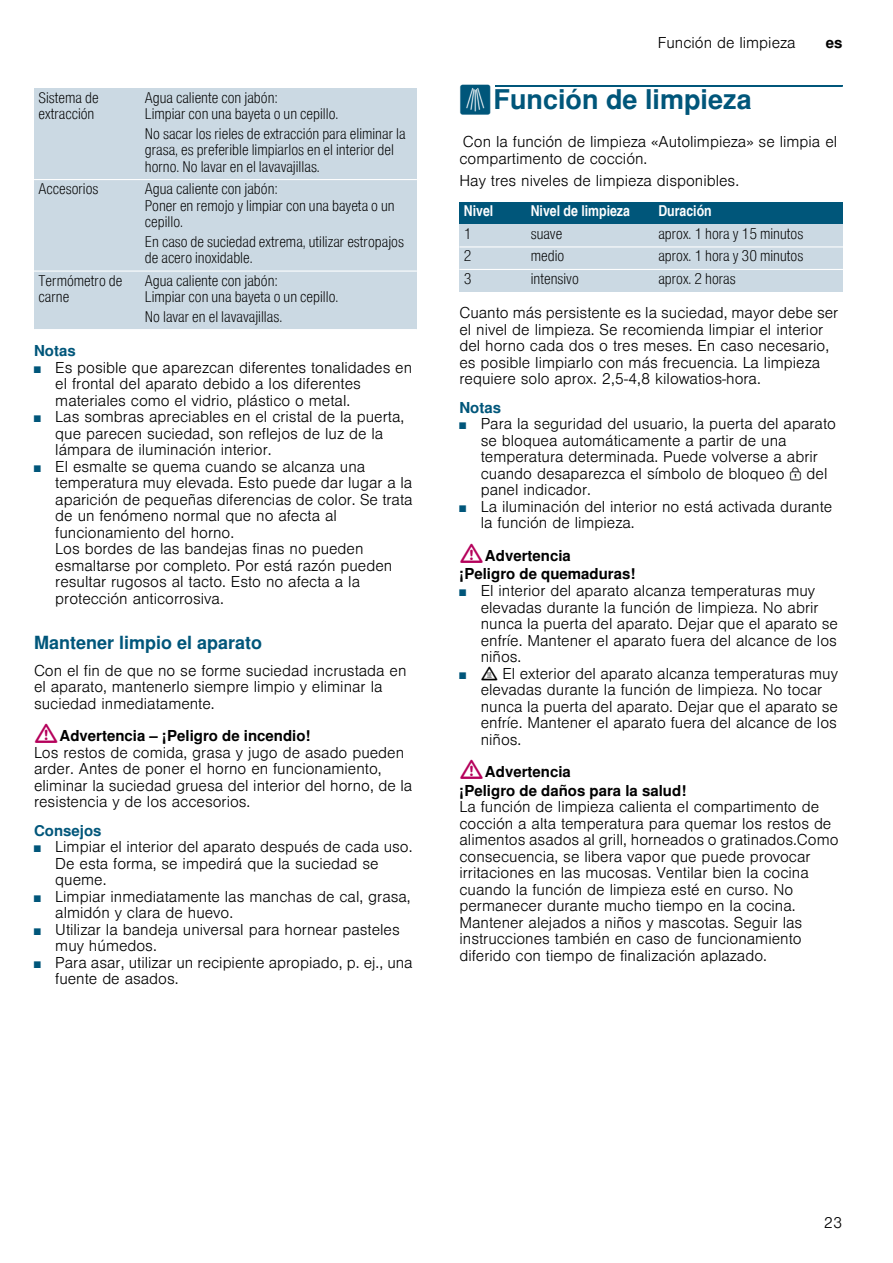
<style>
.page{position:relative;width:893px;height:1263px;background:#fff}
.page>*{position:absolute;margin:0;border:0;box-sizing:border-box;transform-origin:0 0}
.t1{font:700 27px "Nimbus San L";color:#00567a}
.t2{font:700 18px "Nimbus San L";color:#00567a}
.t3{font:300 15px/16.5px "Nimbus San L";color:#000}
.t4{font:15px/16.5px "Nimbus San L Lig Con";color:#000}
.t5{font:700 15px/18.5px "Nimbus San L";color:#000}
.t6{font:15px "Nimbus San L Bol Con";color:#fff}
.t7{font:700 15px "Nimbus San L";color:#00567a}
.s1{font-size:9px;color:#00567a}
.s2{font-family:"BSH Symb All";font-weight:400;font-size:21px;color:#b5015b}
.s3{font-weight:700}
.s4{font-family:"BSH Symb PG2";font-weight:400}
.s5{font-family:"BSH Symb PH3";font-weight:400}
.s6{font-family:"BSH Symb All";font-weight:400}
</style>
<div class="page">
<div style="left:495px;top:85px;width:347px;height:2px;border:1px solid #00567a"></div>
<div style="left:34px;top:88px;width:106px;height:92px;background:#cbd9e3"></div>
<div style="left:140px;top:88px;width:277px;height:92px;background:#cbd9e3"></div>
<div style="left:34px;top:180px;width:106px;height:91px;background:#cbd9e3"></div>
<div style="left:140px;top:180px;width:277px;height:91px;background:#cbd9e3"></div>
<div style="left:34px;top:271px;width:106px;height:59px;background:#cbd9e3"></div>
<div style="left:140px;top:271px;width:277px;height:59px;background:#cbd9e3"></div>
<hr style="left:34px;top:179px;width:383px;height:1px;background:#fff">
<hr style="left:34px;top:270px;width:383px;height:2px;background:#fff">
<hr style="left:34px;top:329px;width:383px;height:1px;background:#fff">
<div style="left:459px;top:202px;width:67px;height:22px;background:#00567a"></div>
<div style="left:526px;top:202px;width:128px;height:22px;background:#00567a"></div>
<div style="left:654px;top:202px;width:189px;height:22px;background:#00567a"></div>
<div style="left:459px;top:224px;width:67px;height:23px;background:#cbd9e3"></div>
<div style="left:526px;top:224px;width:128px;height:23px;background:#cbd9e3"></div>
<div style="left:654px;top:224px;width:189px;height:23px;background:#cbd9e3"></div>
<div style="left:459px;top:247px;width:67px;height:22px;background:#cbd9e3"></div>
<div style="left:526px;top:247px;width:128px;height:22px;background:#cbd9e3"></div>
<div style="left:654px;top:247px;width:189px;height:22px;background:#cbd9e3"></div>
<div style="left:459px;top:269px;width:67px;height:23px;background:#cbd9e3"></div>
<div style="left:526px;top:269px;width:128px;height:23px;background:#cbd9e3"></div>
<div style="left:654px;top:269px;width:189px;height:23px;background:#cbd9e3"></div>
<hr style="left:459px;top:246px;width:384px;height:1px;background:#fff">
<hr style="left:459px;top:269px;width:384px;height:1px;background:#fff">
<p class="t4" style="left:39px;top:88px;width:62px">Sistema de extracción</p>
<p class="t4" style="left:145px;top:88px;width:195px">Agua caliente con jabón:<br>Limpiar con una bayeta o un cepillo.</p>
<p class="t4" style="left:145px;top:124px;width:262px">No sacar los rieles de extracción para eliminar la grasa, es preferible limpiarlos en el interior del horno. No lavar en el lavavajillas.</p>
<p class="t4" style="left:39px;top:180px;width:61px">Accesorios</p>
<p class="t4" style="left:145px;top:180px;width:251px">Agua caliente con jabón:<br>Poner en remojo y limpiar con una bayeta o un cepillo.</p>
<p class="t4" style="left:145px;top:232px;width:260px">En caso de suciedad extrema, utilizar estropajos de acero inoxidable.</p>
<p class="t4" style="left:39px;top:271px;width:85px">Termómetro de carne</p>
<p class="t4" style="left:145px;top:271px;width:195px">Agua caliente con jabón:<br>Limpiar con una bayeta o un cepillo.</p>
<p class="t4" style="left:145px;top:307px;width:139px">No lavar en el lavavajillas.</p>
<p class="t7" style="left:34px;top:341px;width:43px">Notas</p>
<p class="t3" style="left:55px;top:358px;width:358px;text-indent:-21px"><span class="s1">■</span> Es posible que aparezcan diferentes tonalidades en el frontal del aparato debido a los diferentes materiales como el vidrio, plástico o metal.</p>
<p class="t3" style="left:55px;top:407px;width:350px;text-indent:-21px"><span class="s1">■</span> Las sombras apreciables en el cristal de la puerta, que parecen suciedad, son reflejos de luz de la lámpara de iluminación interior.</p>
<p class="t3" style="left:55px;top:457px;width:359px;text-indent:-21px"><span class="s1">■</span> El esmalte se quema cuando se alcanza una temperatura muy elevada. Esto puede dar lugar a la aparición de pequeñas diferencias de color. Se trata de un fenómeno normal que no afecta al funcionamiento del horno.<br>Los bordes de las bandejas finas no pueden esmaltarse por completo. Por está razón pueden resultar rugosos al tacto. Esto no afecta a la protección anticorrosiva.</p>
<p class="t2" style="left:34px;top:631px;width:230px">Mantener limpio el aparato</p>
<p class="t3" style="left:34px;top:661px;width:374px">Con el fin de que no se forme suciedad incrustada en el aparato, mantenerlo siempre limpio y eliminar la suciedad inmediatamente.</p>
<p class="t3" style="left:34px;top:726px;width:380px"><span class="s2">:</span><span class="s3">Advertencia – ¡Peligro de incendio!<br></span>Los restos de comida, grasa y jugo de asado pueden arder. Antes de poner el horno en funcionamiento, eliminar la suciedad gruesa del interior del horno, de la resistencia y de los accesorios.</p>
<p class="t7" style="left:34px;top:821px;width:69px">Consejos</p>
<p class="t3" style="left:55px;top:837px;width:359px;text-indent:-21px"><span class="s1">■</span> Limpiar el interior del aparato después de cada uso.<br>De esta forma, se impedirá que la suciedad se queme.</p>
<p class="t3" style="left:55px;top:887px;width:357px;text-indent:-21px"><span class="s1">■</span> Limpiar inmediatamente las manchas de cal, grasa, almidón y clara de huevo.</p>
<p class="t3" style="left:55px;top:920px;width:346px;text-indent:-21px"><span class="s1">■</span> Utilizar la bandeja universal para hornear pasteles muy húmedos.</p>
<p class="t3" style="left:55px;top:953px;width:359px;text-indent:-21px"><span class="s1">■</span> Para asar, utilizar un recipiente apropiado, p. ej., una fuente de asados.</p>
<p class="t3" style="left:657px;top:33px;width:139px">Función de limpieza</p>
<p class="t5" style="left:825px;top:33px;width:18px">es</p>
<h1 class="t1" style="left:459px;top:83px;width:294px"><span class="s4">.</span>Función de limpieza</h1>
<p class="t3" style="left:459px;top:132px;width:379px">Con la función de limpieza «Autolimpieza» se limpia el compartimento de cocción.</p>
<p class="t3" style="left:459px;top:171px;width:281px">Hay tres niveles de limpieza disponibles.</p>
<p class="t6" style="left:464px;top:202px;width:31px">Nivel</p>
<p class="t6" style="left:530px;top:202px;width:101px">Nivel de limpieza</p>
<p class="t6" style="left:658px;top:202px;width:55px">Duración</p>
<p class="t4" style="left:464px;top:225px;width:9px">1</p>
<p class="t4" style="left:530px;top:225px;width:33px">suave</p>
<p class="t4" style="left:658px;top:225px;width:146px">aprox. 1 hora y 15 minutos</p>
<p class="t4" style="left:464px;top:247px;width:9px">2</p>
<p class="t4" style="left:530px;top:247px;width:35px">medio</p>
<p class="t4" style="left:658px;top:247px;width:146px">aprox. 1 hora y 30 minutos</p>
<p class="t4" style="left:464px;top:270px;width:9px">3</p>
<p class="t4" style="left:530px;top:270px;width:50px">intensivo</p>
<p class="t4" style="left:658px;top:270px;width:79px">aprox. 2 horas</p>
<p class="t3" style="left:459px;top:303px;width:380px">Cuanto más persistente es la suciedad, mayor debe ser el nivel de limpieza. Se recomienda limpiar el interior del horno cada dos o tres meses. En caso necesario, es posible limpiarlo con más frecuencia. La limpieza requiere solo aprox. 2,5-4,8 kilowatios-hora.</p>
<p class="t7" style="left:459px;top:398px;width:43px">Notas</p>
<p class="t3" style="left:480px;top:414px;width:357px;text-indent:-21px"><span class="s1">■</span> Para la seguridad del usuario, la puerta del aparato se bloquea automáticamente a partir de una temperatura determinada. Puede volverse a abrir cuando desaparezca el símbolo de bloqueo <span class="s5">n</span> del panel indicador.</p>
<p class="t3" style="left:480px;top:497px;width:353px;text-indent:-21px"><span class="s1">■</span> La iluminación del interior no está activada durante la función de limpieza.</p>
<p class="t5" style="left:459px;top:546px;width:177px"><span class="s2">:</span>Advertencia<br>¡Peligro de quemaduras!</p>
<p class="t3" style="left:480px;top:581px;width:359px;text-indent:-21px"><span class="s1">■</span> El interior del aparato alcanza temperaturas muy elevadas durante la función de limpieza. No abrir nunca la puerta del aparato. Dejar que el aparato se enfríe. Mantener el aparato fuera del alcance de los niños.</p>
<p class="t3" style="left:480px;top:663px;width:359px;text-indent:-21px"><span class="s1">■</span> <span class="s6">;</span> El exterior del aparato alcanza temperaturas muy elevadas durante la función de limpieza. No tocar nunca la puerta del aparato. Dejar que el aparato se enfríe. Mantener el aparato fuera del alcance de los niños.</p>
<p class="t5" style="left:459px;top:762px;width:228px"><span class="s2">:</span>Advertencia<br>¡Peligro de daños para la salud!</p>
<p class="t3" style="left:459px;top:797px;width:380px">La función de limpieza calienta el compartimento de cocción a alta temperatura para quemar los restos de alimentos asados al grill, horneados o gratinados.Como consecuencia, se libera vapor que puede provocar irritaciones en las mucosas. Ventilar bien la cocina cuando la función de limpieza esté en curso. No permanecer durante mucho tiempo en la cocina.<br>Mantener alejados a niños y mascotas. Seguir las instrucciones también en caso de funcionamiento diferido con tiempo de finalización aplazado.</p>
<p class="t3" style="left:824px;top:1213px;width:20px">23</p>
</div>
